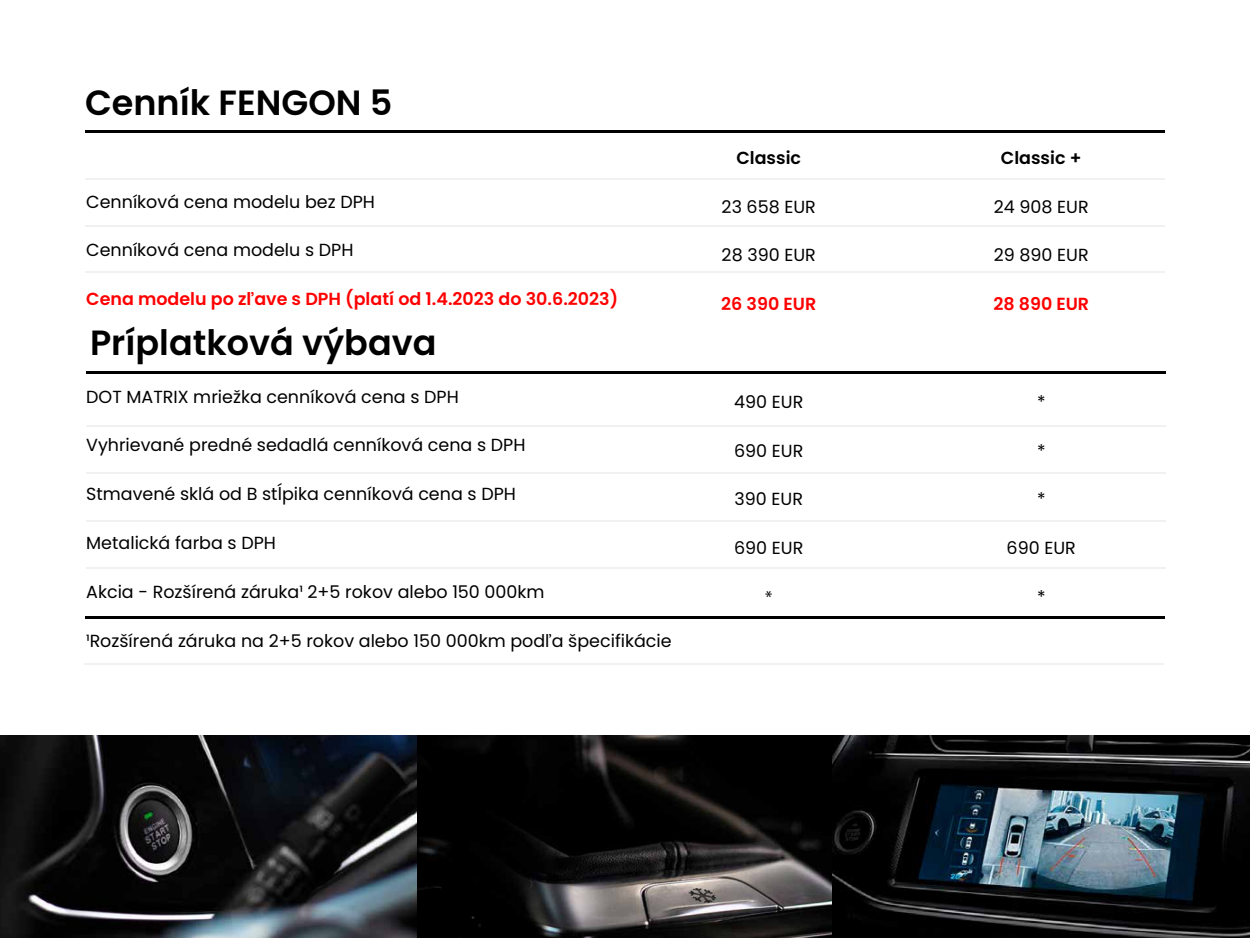
<style>
.page{position:relative;width:1250px;height:938px;background:#fff}
.page>*{position:absolute;margin:0;border:0;box-sizing:border-box;transform-origin:0 0}
.t1{font:600 35px "Poppins";color:#000}
.t2{font:17.5px "Poppins";color:#000}
.t3{font:600 17.5px "Poppins";color:#f00}
.t4{font:17.5px "Poppins";color:#000100}
.t5{font:600 17.5px "Poppins";color:#000}
.t6{font:17.5px "Myriad Pro";color:#000}
.s1{color:#000100}
</style>
<div class="page">
<hr style="left:85px;top:130px;width:1080px;height:2px;background:#000">
<hr style="left:86px;top:371px;width:1080px;height:3px;background:#000">
<hr style="left:85px;top:616px;width:1080px;height:3px;background:#000">
<hr style="left:86px;top:425px;width:1080px;height:2px;background:#f1f1f1">
<hr style="left:86px;top:472px;width:1080px;height:1px;background:#f1f1f1">
<hr style="left:86px;top:520px;width:1080px;height:2px;background:#f1f1f1">
<hr style="left:86px;top:567px;width:1080px;height:1px;background:#f1f1f1">
<hr style="left:84px;top:663px;width:1080px;height:1px;background:#f1f1f1">
<hr style="left:85px;top:179px;width:1080px;height:1px;background:#f1f1f1">
<hr style="left:85px;top:225px;width:1080px;height:1px;background:#f1f1f1">
<hr style="left:85px;top:271px;width:1080px;height:1px;background:#f1f1f1">
<img style="left:0;top:735px;width:1250px;height:203px">
<h1 class="t1" style="left:85px;top:82px;width:309px">Cenník FENGON 5</h1>
<p class="t2" style="left:86px;top:191px;width:290px">Cenníková cena modelu bez DPH</p>
<p class="t2" style="left:86px;top:240px;width:269px">Cenníková cena modelu s DPH</p>
<p class="t3" style="left:86px;top:289px;width:534px">Cena modelu po zľave s DPH (platí od 1.4.2023 do 30.6.2023)</p>
<h1 class="t1" style="left:90px;top:322px;width:348px">Príplatková výbava</h1>
<p class="t2" style="left:86px;top:386px;width:374px">DOT MATRIX mriežka cenníková cena s DPH</p>
<p class="t2" style="left:86px;top:435px;width:441px">Vyhrievané predné sedadlá cenníková cena s DPH</p>
<p class="t2" style="left:86px;top:484px;width:431px">Stmavené sklá od B stĺpika cenníková cena s DPH</p>
<p class="t2" style="left:86px;top:532px;width:191px">Metalická farba s DPH</p>
<p class="t2" style="left:86px;top:581px;width:460px">Akcia - Rozšírená záruka<span class="s1">¹</span> 2+5 rokov alebo 150 000km</p>
<p class="t4" style="left:86px;top:630px;width:587px">¹Rozšírená záruka na 2+5 rokov alebo 150 000km podľa špecifikácie</p>
<p class="t5" style="left:736px;top:148px;width:66px">Classic</p>
<p class="t2" style="left:722px;top:196px;width:96px">23 658 EUR</p>
<p class="t2" style="left:722px;top:245px;width:96px">28 390 EUR</p>
<p class="t3" style="left:721px;top:294px;width:97px">26 390 EUR</p>
<p class="t2" style="left:734px;top:391px;width:71px">490 EUR</p>
<p class="t2" style="left:734px;top:440px;width:71px">690 EUR</p>
<p class="t2" style="left:735px;top:489px;width:70px">390 EUR</p>
<p class="t2" style="left:734px;top:538px;width:71px">690 EUR</p>
<p class="t6" style="left:765px;top:586px;width:9px">*</p>
<p class="t5" style="left:1001px;top:148px;width:82px">Classic +</p>
<p class="t2" style="left:994px;top:196px;width:96px">24 908 EUR</p>
<p class="t2" style="left:994px;top:245px;width:96px">29 890 EUR</p>
<p class="t3" style="left:993px;top:294px;width:97px">28 890 EUR</p>
<p class="t2" style="left:1037px;top:391px;width:10px">*</p>
<p class="t2" style="left:1037px;top:440px;width:10px">*</p>
<p class="t2" style="left:1037px;top:489px;width:10px">*</p>
<p class="t2" style="left:1007px;top:538px;width:71px">690 EUR</p>
<p class="t2" style="left:1037px;top:586px;width:10px">*</p>
</div>
